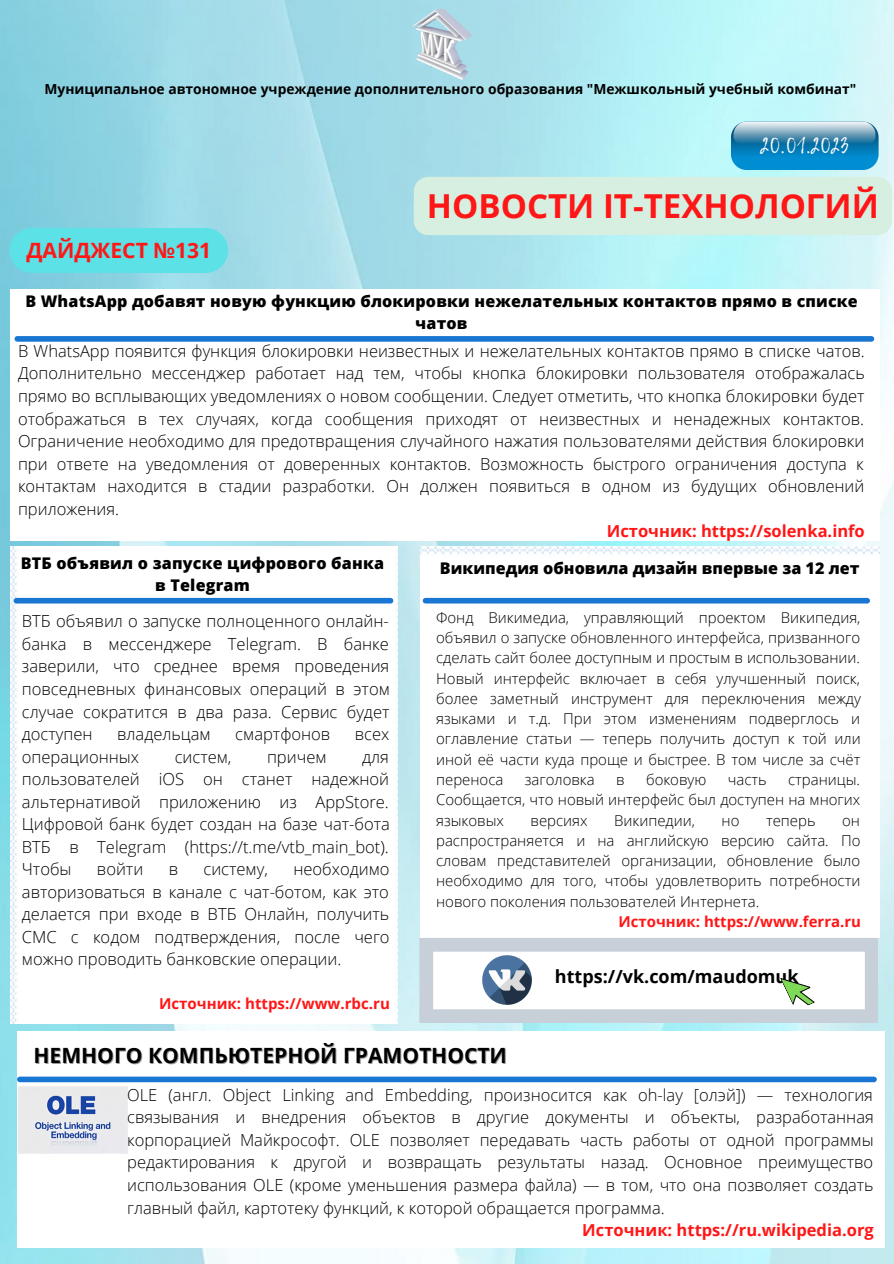
<style>
.page{position:relative;width:894px;height:1264px;background:#fff}
.page>*{position:absolute;margin:0;border:0;box-sizing:border-box;transform-origin:0 0}
.t1{font:700 33px "Open Sans";color:#ff1616}
.t2{font:22.5px "Lemon Tuesday";color:#fefefe}
.t3{font:700 21.15px "Open Sans";color:#ff1616}
.t4{font:700 21px "Open Sans";color:#000}
.t5{font:700 18px "Open Sans";color:#000}
.t6{font:300 16.5px/22.5px "Open Sans";color:#000;text-align:justify}
.t7{font:700 16.5px "Open Sans";color:#ff1616}
.t8{font:800 16.05px/21.9px "Open Sans";letter-spacing:.01em;color:#000;text-align:center}
.t9{font:300 15px/20.2px "Open Sans";color:#000;text-align:justify}
.t10{font:700 15px "Open Sans";color:#ff1616}
.t11{font:700 13.8px "Open Sans";color:#000}
</style>
<div class="page">
<img style="left:0;top:0;width:893px;height:1263px">
<svg style="left:730px;top:122px;width:148px;height:48px;background:#3b97c4"></svg>
<svg style="left:10px;top:289px;width:869px;height:252px"></svg>
<img style="left:10px;top:547px;width:387px;height:476px">
<img style="left:420px;top:547px;width:458px;height:390px">
<svg style="left:17px;top:1031px;width:867px;height:216px"></svg>
<div style="left:17px;top:336px;width:854px;height:6px;background:#1976d2"></div>
<div style="left:16px;top:598px;width:374px;height:5px;background:#1976d2"></div>
<div style="left:425px;top:598px;width:442px;height:5px;background:#1976d2"></div>
<div style="left:20px;top:1076px;width:853px;height:6px;background:#1976d2"></div>
<img style="left:393px;top:7px;width:112px;height:74px">
<svg style="left:419px;top:937px;width:458px;height:86px"></svg>
<img style="left:18px;top:1086px;width:109px;height:67px">
<div style="left:413px;top:177px;width:478px;height:58px;background:#d7efe1"></div>
<div style="left:10px;top:228px;width:218px;height:45px;background:#5ce1e6;border-radius:23px"></div>
<p class="t11" style="left:44px;top:80px;width:813px">Муниципальное автономное учреждение дополнительного образования "Межшкольный учебный комбинат"</p>
<h2 class="t2" style="left:760px;top:128px;width:90px">20.01.2023</h2>
<p class="t3" style="left:26px;top:235px;width:186px">ДАЙДЖЕСТ №131</p>
<h1 class="t1" style="left:427px;top:183px;width:453px">НОВОСТИ IT-ТЕХНОЛОГИЙ</h1>
<p class="t8" style="left:25px;top:290px;width:833px">В WhatsApp добавят новую функцию блокировки нежелательных контактов прямо в списке чатов</p>
<p class="t6" style="left:18px;top:339px;width:848px">В WhatsApp появится функция блокировки неизвестных и нежелательных контактов прямо в списке чатов.<br>Дополнительно мессенджер работает над тем, чтобы кнопка блокировки пользователя отображалась прямо во всплывающих уведомлениях о новом сообщении. Следует отметить, что кнопка блокировки будет отображаться в тех случаях, когда сообщения приходят от неизвестных и ненадежных контактов.<br>Ограничение необходимо для предотвращения случайного нажатия пользователями действия блокировки при ответе на уведомления от доверенных контактов. Возможность быстрого ограничения доступа к контактам находится в стадии разработки. Он должен появиться в одном из будущих обновлений приложения.</p>
<p class="t7" style="left:606px;top:519px;width:259px">Источник: https://solenka.info</p>
<p class="t8" style="left:440px;top:557px;width:421px">Википедия обновила дизайн впервые за 12 лет</p>
<p class="t9" style="left:436px;top:607px;width:426px">Фонд Викимедиа, управляющий проектом Википедия, объявил о запуске обновленного интерфейса, призванного сделать сайт более доступным и простым в использовании.<br>Новый интерфейс включает в себя улучшенный поиск, более заметный инструмент для переключения между языками и т.д. При этом изменениям подверглось и оглавление статьи — теперь получить доступ к той или иной её части куда проще и быстрее. В том числе за счёт переноса</p>
<p class="t8" style="left:21px;top:552px;width:365px">ВТБ объявил о запуске цифрового банка в Telegram</p>
<p class="t6" style="left:22px;top:609px;width:369px">ВТБ объявил о запуске полноценного онлайн&shy;банка в мессенджере Telegram. В банке заверили, что среднее время проведения повседневных финансовых операций в этом случае сократится в два раза. Сервис будет доступен</p>
<p class="t6" style="left:117px;top:722px;width:95px">владельцам</p>
<p class="t6" style="left:235px;top:722px;width:96px">смартфонов</p>
<p class="t6" style="left:355px;top:722px;width:36px">всех</p>
<p class="t6" style="left:22px;top:745px;width:119px">операционных</p>
<p class="t6" style="left:175px;top:745px;width:58px">систем,</p>
<p class="t6" style="left:267px;top:745px;width:61px">причем</p>
<p class="t6" style="left:22px;top:745px;width:369px;text-indent:340px">для пользователей iOS он станет надежной альтернативой приложению из AppStore.<br>Цифровой банк будет создан на базе чат-бота ВТБ в Telegram (https://t.me/vtb_main_bot).<br>Чтобы</p>
<p class="t9" style="left:524px;top:769px;width:71px">заголовка</p>
<p class="t9" style="left:616px;top:769px;width:10px">в</p>
<p class="t9" style="left:646px;top:769px;width:62px">боковую</p>
<p class="t9" style="left:727px;top:769px;width:40px">часть</p>
<p class="t9" style="left:436px;top:769px;width:425px;text-indent:352px">страницы.<br>Сообщается, что новый интерфейс был доступен на многих языковых</p>
<p class="t9" style="left:530px;top:809px;width:58px">версиях</p>
<p class="t9" style="left:614px;top:809px;width:82px">Википедии,</p>
<p class="t9" style="left:721px;top:809px;width:19px">но</p>
<p class="t9" style="left:765px;top:809px;width:51px">теперь</p>
<p class="t9" style="left:436px;top:809px;width:425px;text-indent:406px">он распространяется и на английскую версию сайта. По словам представителей организации, обновление было необходимо для того, чтобы удовлетворить потребности нового поколения пользователей Интернета.</p>
<p class="t10" style="left:618px;top:911px;width:244px">Источник: https://www.ferra.ru</p>
<p class="t6" style="left:22px;top:857px;width:369px;text-indent:271px">необходимо авторизоваться в канале с чат-ботом, как это делается при входе в ВТБ Онлайн, получить СМС c кодом подтверждения, после чего можно проводить банковские операции.</p>
<p class="t10" style="left:159px;top:993px;width:232px">Источник: https://www.rbc.ru</p>
<p class="t6" style="left:97px;top:857px;width:48px">войти</p>
<p class="t6" style="left:169px;top:857px;width:11px">в</p>
<p class="t6" style="left:203px;top:857px;width:66px">систему,</p>
<p class="t5" style="left:554px;top:963px;width:245px">https://vk.com/maudomuk</p>
<p class="t4" style="left:34px;top:1040px;width:475px">НЕМНОГО КОМПЬЮТЕРНОЙ ГРАМОТНОСТИ</p>
<p class="t6" style="left:127px;top:1083px;width:747px">OLE (англ. Object Linking and Embedding, произносится как oh-lay [олэй]) — технология связывания и внедрения объектов в другие документы и объекты, разработанная корпорацией Майкрософт. OLE позволяет передавать часть работы от одной программы редактирования к другой и возвращать результаты назад. Основное преимущество использования OLE (кроме уменьшения размера файла) — в том, что она позволяет создать главный файл, картотеку функций, к которой обращается программа.</p>
<p class="t7" style="left:582px;top:1218px;width:293px">Источник: https://ru.wikipedia.org</p>
</div>
